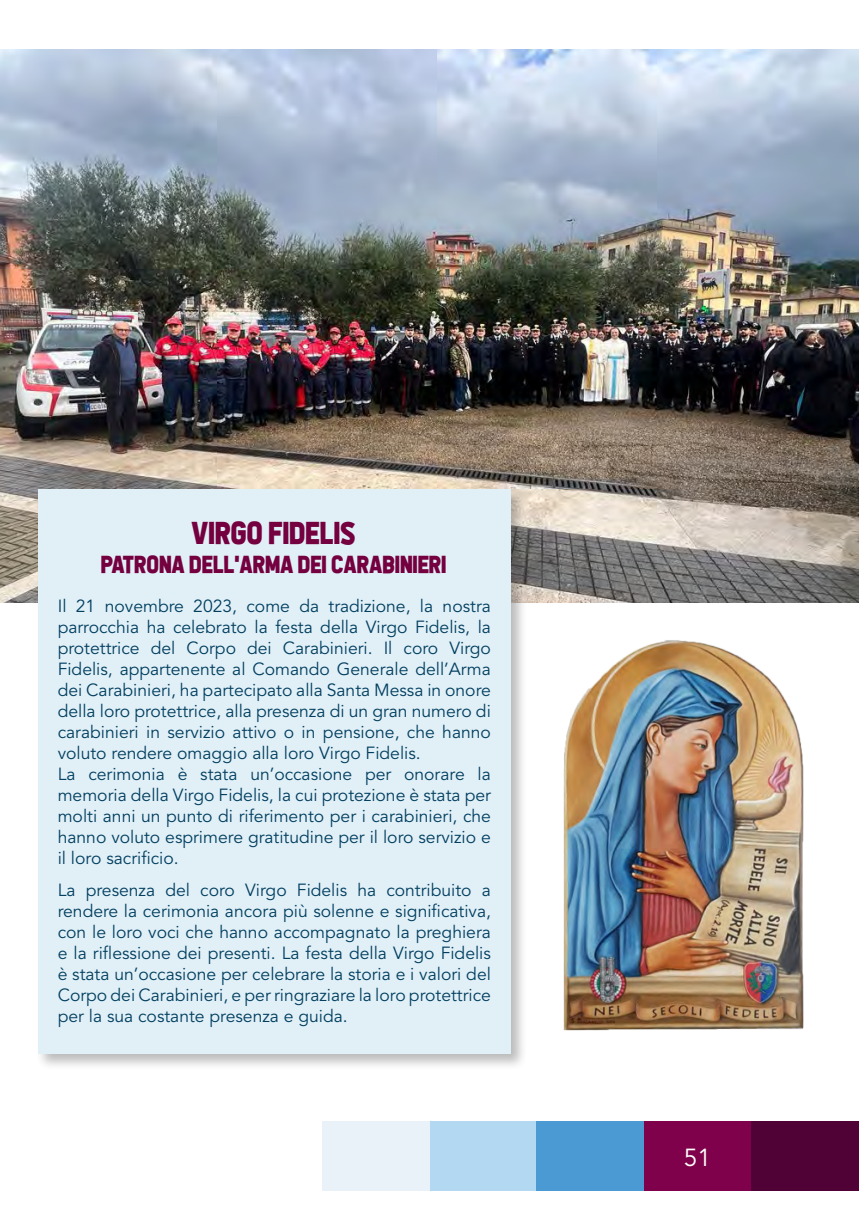
<style>
.page{position:relative;width:859px;height:1221px;background:#fff}
.page>*{position:absolute;margin:0;border:0;box-sizing:border-box;transform-origin:0 0}
.t1{font:31.5px "Allthe Waytothe Sun";color:#74003f}
.t2{font:24.5px "Allthe Waytothe Sun";color:#74003f}
.t3{font:24.5px "Avenir LT Std";color:#fff}
.t4{font:17.5px/21px "Avenir LT Std";color:#023f60;text-align:justify}
</style>
<div class="page">
<div style="left:751px;top:1121px;width:107px;height:70px;background:#500237"></div>
<div style="left:643px;top:1121px;width:108px;height:70px;background:#7f004b"></div>
<div style="left:535px;top:1121px;width:108px;height:70px;background:#4c9ad3"></div>
<div style="left:427px;top:1121px;width:108px;height:70px;background:#b3d8f1"></div>
<div style="left:322px;top:1121px;width:108px;height:70px;background:#e8f2f8"></div>
<img style="left:0;top:49px;width:858px;height:553px">
<div style="left:35px;top:487px;width:492px;height:583px;background:#231f20;opacity:.3"></div>
<div style="left:38px;top:489px;width:472px;height:564px;background:#e1f0f7"></div>
<img style="left:563px;top:640px;width:241px;height:391px">
<p class="t1" style="left:192px;top:515px;width:165px">VIRGO FIDELIS</p>
<p class="t2" style="left:101px;top:551px;width:347px">PATRONA DELL'ARMA DEI CARABINIERI</p>
<p class="t4" style="left:58px;top:596px;width:434px">Il 21 novembre 2023, come da tradizione, la nostra parrocchia ha celebrato la festa della Virgo Fidelis, la protettrice del Corpo dei Carabinieri. Il coro Virgo Fidelis, appartenente al Comando Generale dell’Arma dei Carabinieri, ha partecipato alla Santa Messa in onore della loro protettrice, alla presenza di un gran numero di carabinieri in servizio attivo o in pensione, che hanno voluto rendere omaggio alla loro Virgo Fidelis.</p>
<p class="t4" style="left:58px;top:764px;width:434px">La cerimonia è stata un’occasione per onorare la memoria della Virgo Fidelis, la cui protezione è stata per molti anni un punto di riferimento per i carabinieri, che hanno voluto esprimere gratitudine per il loro servizio e il loro sacrificio.</p>
<p class="t4" style="left:58px;top:879px;width:434px">La presenza del coro Virgo Fidelis ha contribuito a rendere la cerimonia ancora più solenne e significativa, con le loro voci che hanno accompagnato la preghiera e la riflessione dei presenti. La festa della Virgo Fidelis è stata un’occasione per celebrare la storia e i valori del Corpo dei Carabinieri, e per ringraziare la loro protettrice per la sua costante presenza e guida.</p>
<h2 class="t3" style="left:683px;top:1143px;width:29px">51</h2>
</div>
